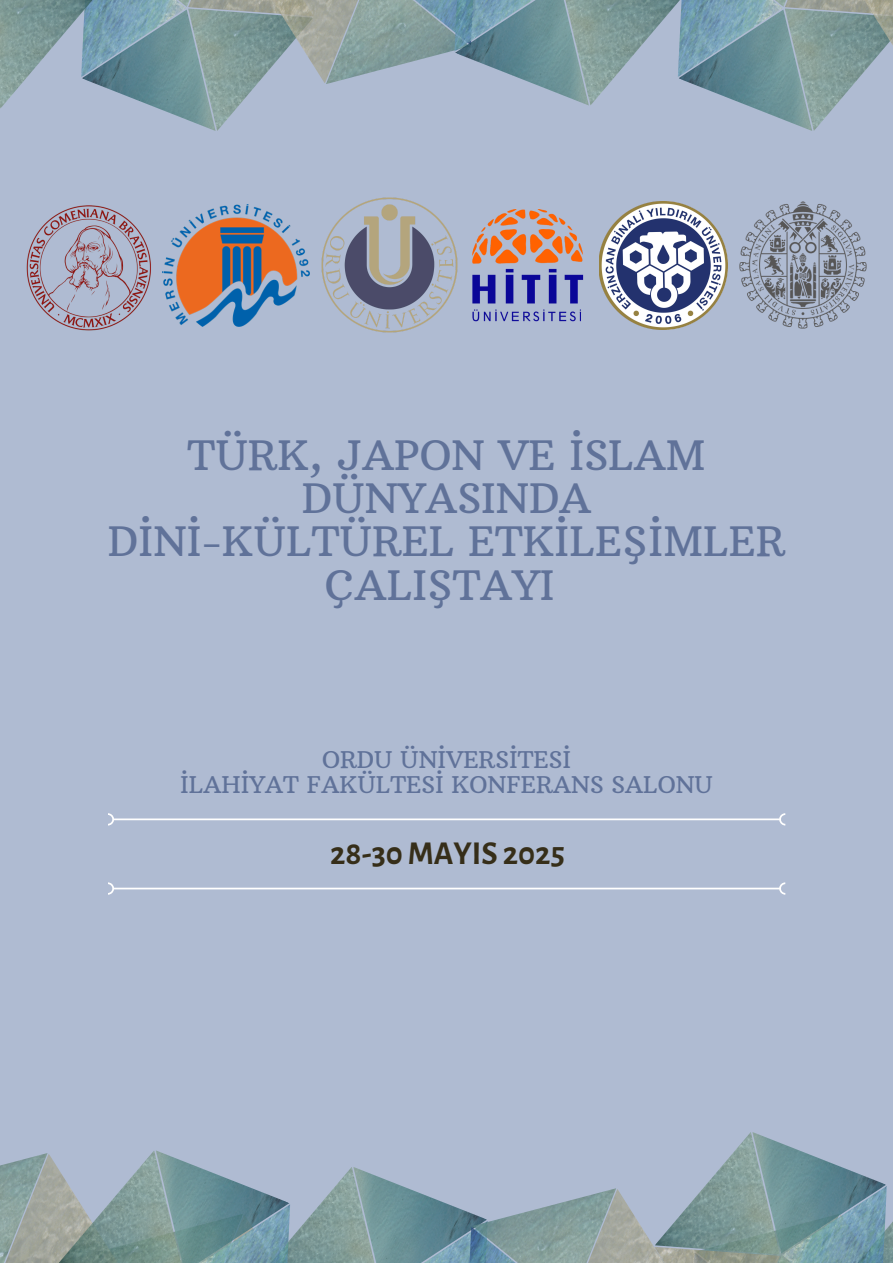
<style>
.page{position:relative;width:893px;height:1263px;background:#afbbd2}
.page>*{position:absolute;margin:0;border:0;box-sizing:border-box;transform-origin:0 0}
.t1{font:41.25px/43.3px "Arbutus Slab";color:#607299;text-align:center}
.t2{font:700 32.78px "Alegreya Sans SC";color:#362e19}
.t3{font:23.4px/24.6px "Arbutus Slab";color:#607299;text-align:center}
</style>
<div class="page">
<img style="left:188px;top:0;width:57px;height:9px">
<img style="left:188px;top:9px;width:69px;height:122px">
<img style="left:96px;top:7px;width:89px;height:3px">
<img style="left:96px;top:0;width:137px;height:7px">
<img style="left:96px;top:10px;width:120px;height:121px">
<img style="left:245px;top:0;width:81px;height:84px">
<img style="left:326px;top:0;width:128px;height:84px">
<img style="left:0;top:0;width:96px;height:108px">
<svg style="left:108px;top:813px;width:677px;height:12px"></svg>
<img style="left:785px;top:0;width:50px;height:9px">
<img style="left:785px;top:9px;width:72px;height:122px">
<img style="left:686px;top:7px;width:96px;height:3px">
<img style="left:686px;top:0;width:144px;height:7px">
<img style="left:686px;top:10px;width:126px;height:121px">
<img style="left:835px;top:0;width:58px;height:80px">
<img style="left:589px;top:0;width:97px;height:105px">
<img style="left:455px;top:0;width:134px;height:106px">
<img style="left:321px;top:197px;width:137px;height:136px">
<img style="left:599px;top:202px;width:128px;height:127px">
<svg style="left:108px;top:882px;width:677px;height:13px"></svg>
<img style="left:289px;top:1167px;width:64px;height:96px">
<img style="left:353px;top:1167px;width:119px;height:96px">
<img style="left:48px;top:1154px;width:10px;height:109px">
<img style="left:0;top:1153px;width:48px;height:110px">
<img style="left:58px;top:1151px;width:98px;height:112px">
<img style="left:156px;top:1150px;width:133px;height:113px">
<img style="left:887px;top:1221px;width:6px;height:42px">
<img style="left:616px;top:1189px;width:38px;height:74px">
<img style="left:464px;top:1227px;width:8px;height:36px">
<img style="left:472px;top:1188px;width:144px;height:75px">
<img style="left:654px;top:1254px;width:126px;height:9px">
<img style="left:654px;top:1132px;width:126px;height:122px">
<img style="left:782px;top:1186px;width:105px;height:77px">
<img style="left:734px;top:1256px;width:144px;height:7px">
<img style="left:752px;top:1132px;width:134px;height:121px">
<img style="left:472px;top:209px;width:112px;height:113px">
<img style="left:739px;top:201px;width:127px;height:127px">
<img style="left:26px;top:205px;width:125px;height:126px">
<img style="left:163px;top:204px;width:146px;height:123px">
<p class="t1" style="left:108px;top:433px;width:679px">TÜRK, JAPON VE İSLAM<br>DÜNYASINDA<br>DİNİ-KÜLTÜREL ETKİLEŞİMLER<br>ÇALIŞTAYI</p>
<p class="t3" style="left:180px;top:747px;width:534px">ORDU ÜNİVERSİTESİ<br>İLAHİYAT FAKÜLTESİ KONFERANS SALONU</p>
<p class="t2" style="left:330px;top:838px;width:236px">28-30MAYIS 2025</p>
</div>
